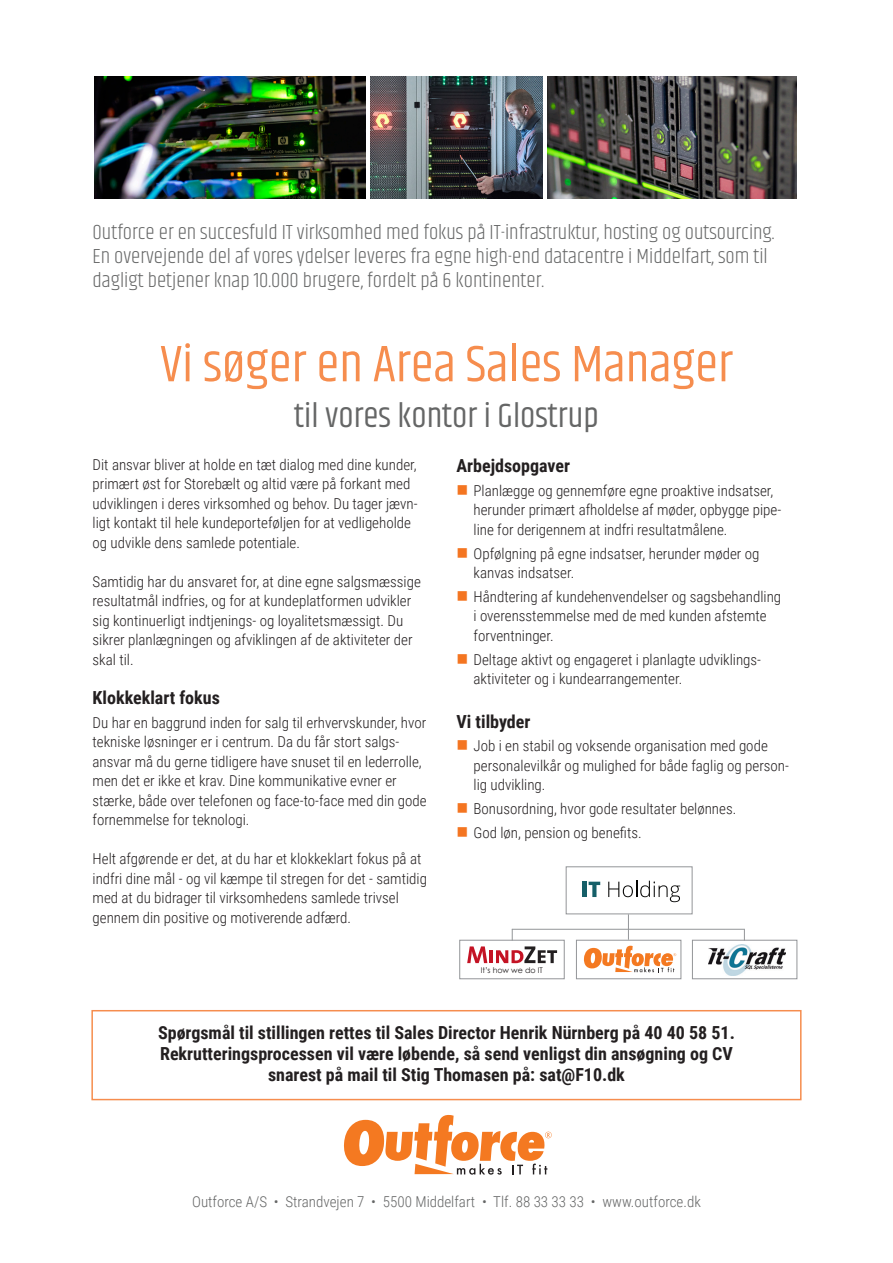
<style>
.page{position:relative;width:893px;height:1263px;background:#fff}
.page>*{position:absolute;margin:0;border:0;box-sizing:border-box;transform-origin:0 0}
.t1{font:52.5px "Khand";color:#f68d4e}
.t2{font:34.5px "Khand";color:#656666}
.t3{font:300 21px/24px "Khand";color:#656666}
.t4{font:700 18px/21px "Roboto Condensed";color:#231f20;text-align:center}
.t5{font:300 15px/19.5px "Roboto Condensed";color:#231f20}
.t6{font:300 15px "Roboto Condensed";color:#656666}
.t7{font:7.95px "Century Gothic";color:#231f20}
.s1{color:#f47521}
</style>
<div class="page">
<svg style="left:344px;top:1115px;width:208px;height:59px"></svg>
<div style="left:91px;top:1010px;width:710px;height:90px;border:2px solid #f68d4e"></div>
<img style="left:371px;top:77px;width:172px;height:121px">
<img style="left:95px;top:77px;width:271px;height:121px">
<img style="left:547px;top:77px;width:249px;height:121px">
<div style="left:576px;top:940px;width:105px;height:39px;border:1px solid #939598"></div>
<div style="left:692px;top:940px;width:105px;height:39px;border:1px solid #939598"></div>
<div style="left:566px;top:866px;width:127px;height:48px;border:1px solid #939598"></div>
<div style="left:459px;top:940px;width:106px;height:39px;border:1px solid #939598"></div>
<hr style="left:512px;top:929px;width:233px;height:1px;background:#939598">
<svg style="left:628px;top:914px;width:1px;height:26px"></svg>
<hr style="left:582px;top:882px;width:4px;height:15px;background:#155f68">
<svg style="left:589px;top:882px;width:11px;height:15px"></svg>
<svg style="left:608px;top:881px;width:72px;height:21px"></svg>
<svg style="left:467px;top:946px;width:90px;height:17px"></svg>
<svg style="left:584px;top:946px;width:92px;height:26px"></svg>
<img style="left:709px;top:944px;width:77px;height:31px">
<p class="t3" style="left:93px;top:221px;width:683px">Outforce er en succesfuld IT virksomhed med fokus på IT-infrastruktur, hosting og outsourcing.<br>En overvejende del af vores ydelser leveres fra egne high-end datacentre i Middelfart, som til dagligt betjener knap 10.000 brugere, fordelt på 6 kontinenter.</p>
<p class="t1" style="left:160px;top:332px;width:574px">Vi søger en Area Sales Manager</p>
<p class="t2" style="left:294px;top:395px;width:306px">til vores kontor i Glostrup</p>
<p class="t5" style="left:93px;top:454px;width:327px">Dit ansvar bliver at holde en tæt dialog med dine kunder, primært øst for Storebælt og altid være på forkant med udviklingen i deres virksomhed og behov. Du tager jævn&shy;ligt kontakt til hele kundeporteføljen for at vedligeholde og udvikle dens samlede potentiale.</p>
<p class="t5" style="left:93px;top:571px;width:330px">Samtidig har du ansvaret for, at dine egne salgsmæssige resultatmål indfries, og for at kundeplatformen udvikler sig kontinuerligt indtjenings- og loyalitetsmæssigt. Du sikrer planlægningen og afviklingen af de aktiviteter der skal til.</p>
<p class="t4" style="left:93px;top:686px;width:129px">Klokkeklart fokus</p>
<p class="t5" style="left:93px;top:712px;width:336px">Du har en baggrund inden for salg til erhvervskunder, hvor tekniske løsninger er i centrum. Da du får stort salgs&shy;ansvar må du gerne tidligere have snuset til en lederrolle, men det er ikke et krav. Dine kommunikative evner er stærke, både over telefonen og face-to-face med din gode fornemmelse for teknologi.</p>
<p class="t5" style="left:93px;top:849px;width:336px">Helt afgørende er det, at du har et klokkeklart fokus på at indfri dine mål - og vil kæmpe til stregen for det - samtidig med at du bidrager til virksomhedens samlede trivsel gennem din positive og motiverende adfærd.</p>
<p class="t4" style="left:456px;top:455px;width:115px">Arbejdsopgaver</p>
<p class="t5" style="left:473px;top:480px;width:309px;text-indent:-17px"><span class="s1">■</span> Planlægge og gennemføre egne proaktive indsatser, herunder primært afholdelse af møder, opbygge pipe&shy;line for derigennem at indfri resultatmålene.</p>
<p class="t5" style="left:473px;top:543px;width:287px;text-indent:-17px"><span class="s1">■</span> Opfølgning på egne indsatser, herunder møder og kanvas indsatser.</p>
<p class="t5" style="left:473px;top:586px;width:309px;text-indent:-17px"><span class="s1">■</span> Håndtering af kundehenvendelser og sagsbehandling i overensstemmelse med de med kunden afstemte forventninger.</p>
<p class="t5" style="left:473px;top:649px;width:288px;text-indent:-17px"><span class="s1">■</span> Deltage aktivt og engageret i planlagte udviklings&shy;aktiviteter og i kundearrangementer.</p>
<p class="t4" style="left:456px;top:710px;width:75px">Vi tilbyder</p>
<p class="t5" style="left:473px;top:736px;width:317px;text-indent:-17px"><span class="s1">■</span> Job i en stabil og voksende organisation med gode personalevilkår og mulighed for både faglig og person&shy;lig udvikling.</p>
<p class="t5" style="left:456px;top:798px;width:281px"><span class="s1">■</span> Bonusordning, hvor gode resultater belønnes.</p>
<p class="t5" style="left:456px;top:822px;width:187px"><span class="s1">■</span> God løn, pension og benefits.</p>
<p class="t7" style="left:481px;top:965px;width:64px">It’s how we do IT</p>
<p class="t4" style="left:158px;top:1022px;width:578px">Spørgsmål til stillingen rettes til Sales Director Henrik Nürnberg på 40 40 58 51.</p>
<p class="t4" style="left:160px;top:1043px;width:574px">Rekrutteringsprocessen vil være løbende, så send venligst din ansøgning og CV snarest på mail til Stig Thomasen på: sat@F10.dk</p>
<p class="t6" style="left:192px;top:1191px;width:510px">Outforce A/S • Strandvejen 7 • 5500 Middelfart • Tlf. 88 33 33 33 • www.outforce.dk</p>
</div>
